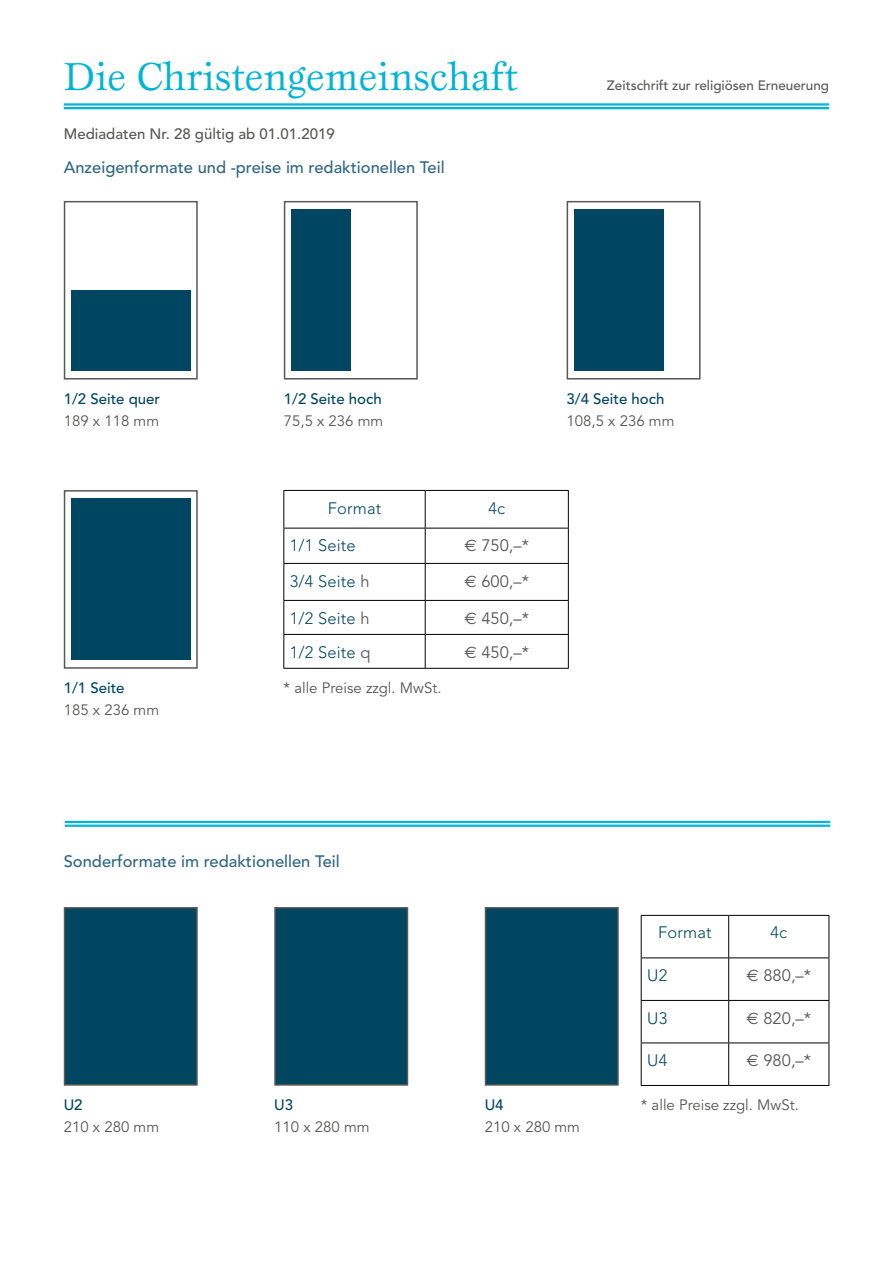
<style>
.page{position:relative;width:893px;height:1263px;background:#fff}
.page>*{position:absolute;margin:0;border:0;box-sizing:border-box;transform-origin:0 0}
.t1{font:40.5px "Esprit";color:#00b4d5}
.t2{font:500 16.5px "Avenir";color:#2f6682}
.t3{font:300 16.5px "Avenir LT Std";letter-spacing:.01em;color:#004661}
.t4{font:16.5px "Avenir";color:#575756}
.t5{font:15px "Avenir";color:#575756}
.t6{font:500 15px "Avenir";color:#004661}
.t7{font:500 15px "Avenir";color:#575756}
.t8{font:500 13.5px "Avenir";color:#575756}
.s1{font-family:"Euro Sans"}
.s2{font-family:"Avenir";font-weight:400;color:#575756}
</style>
<div class="page">
<svg style="left:64px;top:103px;width:765px;height:6px;background:#29bfdb"></svg>
<hr style="left:64px;top:106px;width:765px;height:1px;background:#fff">
<div style="left:64px;top:201px;width:134px;height:178px;border:2px solid #575756"></div>
<div style="left:284px;top:201px;width:134px;height:178px;border:2px solid #575756"></div>
<div style="left:567px;top:201px;width:134px;height:178px;border:2px solid #575756"></div>
<div style="left:64px;top:490px;width:134px;height:179px;border:2px solid #575756"></div>
<div style="left:64px;top:907px;width:134px;height:179px;background:#004661;border:2px solid #575756"></div>
<div style="left:274px;top:907px;width:134px;height:179px;background:#004661;border:2px solid #575756"></div>
<div style="left:485px;top:907px;width:134px;height:179px;background:#004661;border:2px solid #575756"></div>
<div style="left:71px;top:290px;width:119px;height:81px;background:#004661"></div>
<div style="left:574px;top:209px;width:89px;height:162px;background:#004661"></div>
<div style="left:71px;top:499px;width:119px;height:161px;background:#004661"></div>
<svg style="left:65px;top:821px;width:765px;height:6px;background:#26bfdb"></svg>
<hr style="left:65px;top:823px;width:765px;height:1px;background:#fff">
<div style="left:291px;top:209px;width:60px;height:162px;background:#004661"></div>
<hr style="left:283px;top:490px;width:142px;height:1px;background:#000">
<hr style="left:283px;top:491px;width:1px;height:37px;background:#000">
<hr style="left:425px;top:490px;width:144px;height:1px;background:#000">
<hr style="left:425px;top:491px;width:1px;height:37px;background:#000">
<hr style="left:568px;top:491px;width:1px;height:37px;background:#000">
<hr style="left:283px;top:528px;width:142px;height:1px;background:#000">
<hr style="left:283px;top:528px;width:1px;height:35px;background:#000">
<hr style="left:425px;top:528px;width:144px;height:1px;background:#000">
<hr style="left:425px;top:528px;width:1px;height:35px;background:#000">
<hr style="left:568px;top:528px;width:1px;height:35px;background:#000">
<hr style="left:283px;top:563px;width:142px;height:1px;background:#000">
<hr style="left:283px;top:564px;width:1px;height:36px;background:#000">
<hr style="left:425px;top:563px;width:144px;height:1px;background:#000">
<hr style="left:425px;top:564px;width:1px;height:36px;background:#000">
<hr style="left:568px;top:564px;width:1px;height:36px;background:#000">
<hr style="left:283px;top:600px;width:142px;height:1px;background:#000">
<hr style="left:283px;top:601px;width:1px;height:33px;background:#000">
<hr style="left:425px;top:600px;width:144px;height:1px;background:#000">
<hr style="left:425px;top:601px;width:1px;height:33px;background:#000">
<hr style="left:568px;top:601px;width:1px;height:33px;background:#000">
<hr style="left:283px;top:634px;width:142px;height:1px;background:#000">
<hr style="left:283px;top:635px;width:1px;height:33px;background:#000">
<hr style="left:425px;top:634px;width:144px;height:1px;background:#000">
<hr style="left:425px;top:635px;width:1px;height:33px;background:#000">
<hr style="left:568px;top:635px;width:1px;height:33px;background:#000">
<hr style="left:283px;top:668px;width:142px;height:1px;background:#000">
<hr style="left:425px;top:668px;width:144px;height:1px;background:#000">
<hr style="left:641px;top:915px;width:88px;height:1px;background:#000">
<hr style="left:641px;top:916px;width:1px;height:41px;background:#000">
<hr style="left:729px;top:915px;width:100px;height:1px;background:#000">
<hr style="left:728px;top:916px;width:1px;height:41px;background:#000">
<hr style="left:829px;top:916px;width:1px;height:41px;background:#000">
<hr style="left:641px;top:957px;width:88px;height:1px;background:#000">
<hr style="left:641px;top:958px;width:1px;height:42px;background:#000">
<hr style="left:729px;top:957px;width:100px;height:1px;background:#000">
<hr style="left:728px;top:958px;width:1px;height:42px;background:#000">
<hr style="left:829px;top:958px;width:1px;height:42px;background:#000">
<hr style="left:641px;top:1000px;width:88px;height:1px;background:#000">
<hr style="left:641px;top:1001px;width:1px;height:41px;background:#000">
<hr style="left:729px;top:1000px;width:100px;height:1px;background:#000">
<hr style="left:728px;top:1001px;width:1px;height:41px;background:#000">
<hr style="left:829px;top:1001px;width:1px;height:41px;background:#000">
<hr style="left:641px;top:1042px;width:88px;height:1px;background:#000">
<hr style="left:641px;top:1043px;width:1px;height:42px;background:#000">
<hr style="left:729px;top:1042px;width:100px;height:1px;background:#000">
<hr style="left:728px;top:1043px;width:1px;height:42px;background:#000">
<hr style="left:829px;top:1043px;width:1px;height:42px;background:#000">
<hr style="left:641px;top:1085px;width:88px;height:1px;background:#000">
<hr style="left:729px;top:1085px;width:100px;height:1px;background:#000">
<h1 class="t1" style="left:64px;top:52px;width:455px">Die Christengemeinschaft</h1>
<p class="t7" style="left:64px;top:125px;width:272px">Mediadaten Nr. 28 gültig ab 01.01.2019</p>
<p class="t2" style="left:64px;top:158px;width:382px">Anzeigenformate und -preise im redaktionellen Teil</p>
<p class="t8" style="left:607px;top:77px;width:224px">Zeitschrift zur religiösen Erneuerung</p>
<p class="t6" style="left:64px;top:390px;width:98px">1/2 Seite quer</p>
<p class="t5" style="left:64px;top:412px;width:97px">189 x 118 mm</p>
<p class="t6" style="left:64px;top:679px;width:62px">1/1 Seite</p>
<p class="t5" style="left:64px;top:702px;width:97px">185 x 236 mm</p>
<p class="t6" style="left:284px;top:390px;width:99px">1/2 Seite hoch</p>
<p class="t5" style="left:284px;top:412px;width:101px">75,5 x 236 mm</p>
<p class="t3" style="left:328px;top:498px;width:55px">Format</p>
<p class="t3" style="left:488px;top:498px;width:18px">4c</p>
<p class="t3" style="left:290px;top:536px;width:67px">1/1 Seite</p>
<p class="t4" style="left:464px;top:536px;width:66px"><span class="s1">E</span> 750,–*</p>
<p class="t3" style="left:290px;top:571px;width:81px">3/4 Seite <span class="s2">h</span></p>
<p class="t4" style="left:464px;top:571px;width:66px"><span class="s1">E</span> 600,–*</p>
<p class="t3" style="left:290px;top:608px;width:81px">1/2 Seite <span class="s2">h</span></p>
<p class="t4" style="left:464px;top:608px;width:66px"><span class="s1">E</span> 450,–*</p>
<p class="t3" style="left:290px;top:642px;width:82px">1/2 Seite <span class="s2">q</span></p>
<p class="t4" style="left:464px;top:642px;width:66px"><span class="s1">E</span> 450,–*</p>
<p class="t5" style="left:283px;top:679px;width:160px">* alle Preise zzgl. MwSt.</p>
<p class="t6" style="left:567px;top:390px;width:99px">3/4 Seite hoch</p>
<p class="t5" style="left:567px;top:412px;width:109px">108,5 x 236 mm</p>
<p class="t2" style="left:64px;top:851px;width:277px">Sonderformate im redaktionellen Teil</p>
<p class="t6" style="left:64px;top:1096px;width:20px">U2</p>
<p class="t5" style="left:64px;top:1118px;width:97px">210 x 280 mm</p>
<p class="t6" style="left:274px;top:1096px;width:20px">U3</p>
<p class="t5" style="left:274px;top:1118px;width:97px">110 x 280 mm</p>
<p class="t6" style="left:485px;top:1096px;width:20px">U4</p>
<p class="t5" style="left:485px;top:1118px;width:97px">210 x 280 mm</p>
<p class="t3" style="left:658px;top:923px;width:55px">Format</p>
<p class="t3" style="left:770px;top:923px;width:18px">4c</p>
<p class="t3" style="left:647px;top:966px;width:22px">U2</p>
<p class="t4" style="left:746px;top:966px;width:66px"><span class="s1">E</span> 880,–*</p>
<p class="t3" style="left:647px;top:1008px;width:22px">U3</p>
<p class="t4" style="left:746px;top:1008px;width:66px"><span class="s1">E</span> 820,–*</p>
<p class="t3" style="left:647px;top:1051px;width:22px">U4</p>
<p class="t4" style="left:746px;top:1051px;width:66px"><span class="s1">E</span> 980,–*</p>
<p class="t5" style="left:641px;top:1096px;width:160px">* alle Preise zzgl. MwSt.</p>
</div>
